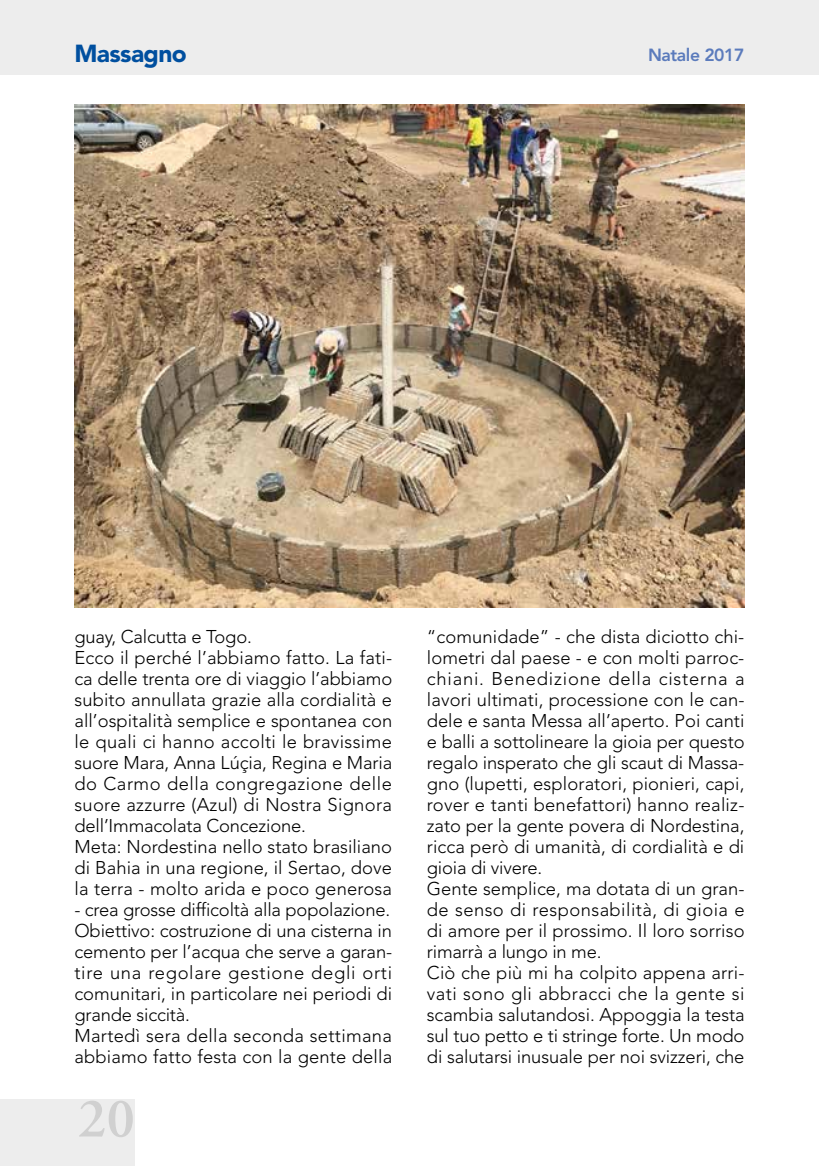
<style>
.page{position:relative;width:819px;height:1166px;background:#fff}
.page>*{position:absolute;margin:0;border:0;box-sizing:border-box;transform-origin:0 0}
.t1{font:600 56px "Adobe Garamond";color:#d0d0d0}
.t2{font:900 24.5px "Avenir";letter-spacing:-.025em;color:#004f9f}
.t3{font:300 18.38px/21px "Avenir";color:#000}
.t4{font:800 17.5px "Avenir";letter-spacing:-.025em;color:#5b7bbc}
</style>
<div class="page">
<div style="left:0;top:1099px;width:134px;height:67px;background:#ededed"></div>
<div style="left:0;top:0;width:819px;height:74px;background:#ededed"></div>
<img style="left:74px;top:104px;width:670px;height:504px">
<h2 class="t2" style="left:74px;top:38px;width:114px">Massagno</h2>
<p class="t4" style="left:648px;top:45px;width:98px">Natale 2017</p>
<p class="t3" style="left:74px;top:626px;width:319px">guay, Calcutta e Togo.<br>Ecco il perché l’abbiamo fatto. La fati&shy;ca delle trenta ore di viaggio l’abbiamo subito annullata grazie alla cordialità e all’ospitalità semplice e spontanea con le quali ci hanno accolti le bravissime suore Mara, Anna Lúçia, Regina e Maria do Carmo della congregazione delle suore azzurre (Azul) di Nostra Signora dell’Immacolata Concezione.<br>Meta: Nordestina nello stato brasiliano di Bahia in una regione, il Sertao, dove la terra - molto arida e poco generosa</p>
<p class="t3" style="left:74px;top:899px;width:319px">- crea grosse difficoltà alla popolazione.<br>Obiettivo: costruzione di una cisterna in cemento per l’acqua che serve a garan&shy;tire una regolare gestione degli orti comunitari, in particolare nei periodi di grande siccità.<br>Martedì sera della seconda settimana abbiamo fatto festa con la gente della</p>
<h1 class="t1" style="left:78px;top:1088px;width:59px">20</h1>
<p class="t3" style="left:427px;top:626px;width:319px">“comunidade” - che dista diciotto chi&shy;lometri dal paese - e con molti parroc&shy;chiani. Benedizione della cisterna a lavori ultimati, processione con le can&shy;dele e santa Messa all’aperto. Poi canti e balli a sottolineare la gioia per questo regalo insperato che gli scaut di Massa&shy;gno (lupetti, esploratori, pionieri, capi, rover e tanti benefattori) hanno realiz&shy;zato per la gente povera di Nordestina, ricca però di umanità, di cordialità e di gioia di vivere.<br>Gente semplice, ma dotata di un gran&shy;de senso di responsabilità, di gioia e di amore per il prossimo. Il loro sorriso rimarrà a lungo in me.<br>Ciò che più mi ha colpito appena arri&shy;vati sono gli abbracci che la gente si scambia salutandosi. Appoggia la testa sul tuo petto e ti stringe forte. Un modo di salutarsi inusuale per noi svizzeri, che</p>
</div>
